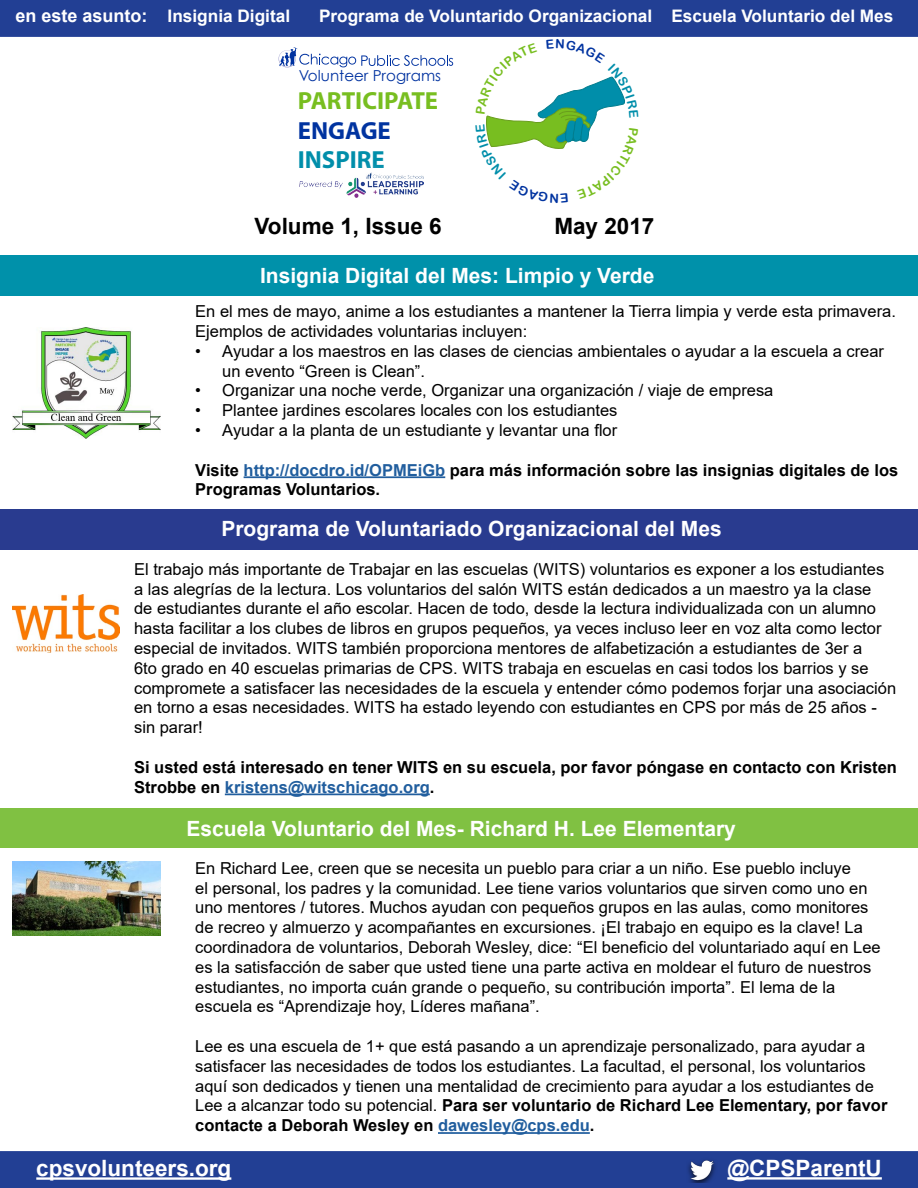
<style>
.page{position:relative;width:918px;height:1188px;background:#fff}
.page>*{position:absolute;margin:0;border:0;box-sizing:border-box;transform-origin:0 0}
.t1{font:700 24.75px "Myriad Pro";color:#78be20}
.t2{font:700 24.75px "Myriad Pro";color:#008eaa}
.t3{font:700 24.75px "Myriad Pro";color:#0033a0}
.t4{font:700 22.5px "Arial";color:#fff}
.t5{font:700 22.5px "Arial";color:#000}
.t6{font:700 21px "Arial";color:#fff}
.t7{font:700 17.25px "Arial";color:#fff}
.t8{font:16.5px/19.8px "Arial";color:#000}
.t9{font:700 16.5px/19.8px "Arial";color:#000}
.t10{font:15.15px "Century Gothic";color:#0032a0}
.s1{font-size:18px}
.s2{color:#215e9e}
.s3{font-weight:700}
.s4{font-weight:700;color:#215e9e}
</style>
<div class="page">
<img style="left:299px;top:172px;width:125px;height:25px">
<svg style="left:278px;top:47px;width:175px;height:21px"></svg>
<div style="left:1px;top:1px;width:916px;height:35px;background:#223f94"></div>
<div style="left:0;top:0;width:918px;height:37px;border:2px solid #223f94"></div>
<div style="left:1px;top:1152px;width:916px;height:35px;background:#223f94"></div>
<div style="left:0;top:1151px;width:918px;height:37px;border:2px solid #223f94"></div>
<div style="left:0;top:255px;width:918px;height:41px;background:#0091aa"></div>
<div style="left:0;top:509px;width:918px;height:41px;background:#293b8f"></div>
<div style="left:0;top:808px;width:918px;height:40px;background:#80c142"></div>
<hr style="left:36px;top:1177px;width:195px;height:3px;background:#fff">
<hr style="left:727px;top:1177px;width:155px;height:3px;background:#fff">
<img style="left:688px;top:1160px;width:28px;height:22px">
<hr style="left:225px;top:794px;width:205px;height:1px;background:#215e9e">
<hr style="left:244px;top:476px;width:201px;height:2px;background:#215e9e">
<hr style="left:438px;top:1132px;width:152px;height:2px;background:#215e9e">
<img style="left:13px;top:862px;width:148px;height:74px">
<img style="left:13px;top:594px;width:106px;height:59px">
<img style="left:13px;top:328px;width:148px;height:111px">
<svg style="left:486px;top:76px;width:139px;height:73px"></svg>
<p class="t7" style="left:16px;top:4px;width:276px"><span class="s1">en este asunto:</span> Insignia Digital</p>
<p class="t7" style="left:319px;top:4px;width:576px">Programa de Voluntarido Organizacional Escuela Voluntario del Mes</p>
<p class="t10" style="left:299px;top:67px;width:144px">Volunteer Programs</p>
<h1 class="t1" style="left:298px;top:84px;width:142px">PARTICIPATE</h1>
<h1 class="t3" style="left:298px;top:114px;width:95px">ENGAGE</h1>
<h1 class="t2" style="left:298px;top:144px;width:89px">INSPIRE</h1>
<h2 class="t5" style="left:255px;top:211px;width:189px">Volume 1, Issue 6</h2>
<h2 class="t5" style="left:554px;top:211px;width:102px">May 2017</h2>
<p class="t6" style="left:260px;top:261px;width:396px">Insignia Digital del Mes: Limpio y Verde</p>
<p class="t8" style="left:195px;top:301px;width:702px">En el mes de mayo, anime a los estudiantes a mantener la Tierra limpia y verde esta primavera.<br>Ejemplos de actividades voluntarias incluyen:</p>
<p class="t8" style="left:222px;top:341px;width:663px;text-indent:-27px">• Ayudar a los maestros en las clases de ciencias ambientales o ayudar a la escuela a crear un evento “Green is Clean”.</p>
<p class="t8" style="left:195px;top:381px;width:580px">• Organizar una noche verde, Organizar una organización / viaje de empresa</p>
<p class="t8" style="left:195px;top:400px;width:424px">• Plantee jardines escolares locales con los estudiantes</p>
<p class="t8" style="left:195px;top:420px;width:424px">• Ayudar a la planta de un estudiante y levantar una flor</p>
<p class="t9" style="left:195px;top:460px;width:704px">Visite <span class="s2">http://docdro.id/OPMEiGb</span> para más información sobre las insignias digitales de los<br>Programas Voluntarios.</p>
<p class="t6" style="left:221px;top:514px;width:502px">Programa de Voluntariado Organizacional del Mes</p>
<p class="t8" style="left:134px;top:559px;width:764px">El trabajo más importante de Trabajar en las escuelas (WITS) voluntarios es exponer a los estudiantes a las alegrías de la lectura. Los voluntarios del salón WITS están dedicados a un maestro ya la clase<br>de estudiantes durante el año escolar. Hacen de todo, desde la lectura individualizada con un alumno hasta facilitar a los clubes de libros en grupos pequeños, ya veces incluso leer en voz alta como lector especial de invitados. WITS también proporciona mentores de alfabetización a estudiantes de 3er a<br>6to grado en 40 escuelas primarias de CPS. WITS trabaja en escuelas en casi todos los barrios y se compromete a satisfacer las necesidades de la escuela y entender cómo podemos forjar una asociación en torno a esas necesidades. WITS ha estado leyendo con estudiantes en CPS por más de 25 años - sin parar!</p>
<p class="t9" style="left:134px;top:757px;width:764px">Si usted está interesado en tener WITS en su escuela, por favor póngase en contacto con Kristen<br>Strobbe en <span class="s2">kristens@witschicago.org</span>.</p>
<p class="t6" style="left:187px;top:814px;width:551px">Escuela Voluntario del Mes- Richard H. Lee Elementary</p>
<p class="t8" style="left:195px;top:858px;width:687px">En Richard Lee, creen que se necesita un pueblo para criar a un niño. Ese pueblo incluye<br>el personal, los padres y la comunidad. Lee tiene varios voluntarios que sirven como uno en uno mentores / tutores. Muchos ayudan con pequeños grupos en las aulas, como monitores de recreo y almuerzo y acompañantes en excursiones. ¡El trabajo en equipo es la clave! La coordinadora de voluntarios, Deborah Wesley, dice: “El beneficio del voluntariado aquí en Lee es la satisfacción de saber que usted tiene una parte activa en moldear el futuro de nuestros estudiantes, no importa cuán grande o pequeño, su contribución importa”. El lema de la escuela es “Aprendizaje hoy, Líderes mañana”.</p>
<p class="t8" style="left:195px;top:1036px;width:694px">Lee es una escuela de 1+ que está pasando a un aprendizaje personalizado, para ayudar a satisfacer las necesidades de todos los estudiantes. La facultad, el personal, los voluntarios aquí son dedicados y tienen una mentalidad de crecimiento para ayudar a los estudiantes de Lee a alcanzar todo su potencial. <span class="s3">Para ser voluntario de Richard Lee Elementary, por favor contacte a Deborah Wesley en</span> <span class="s4">dawesley@cps.edu</span><span class="s3">.</span></p>
<h2 class="t4" style="left:36px;top:1152px;width:197px">cpsvolunteers.org</h2>
<h2 class="t4" style="left:727px;top:1152px;width:156px">@CPSParentU</h2>
</div>
